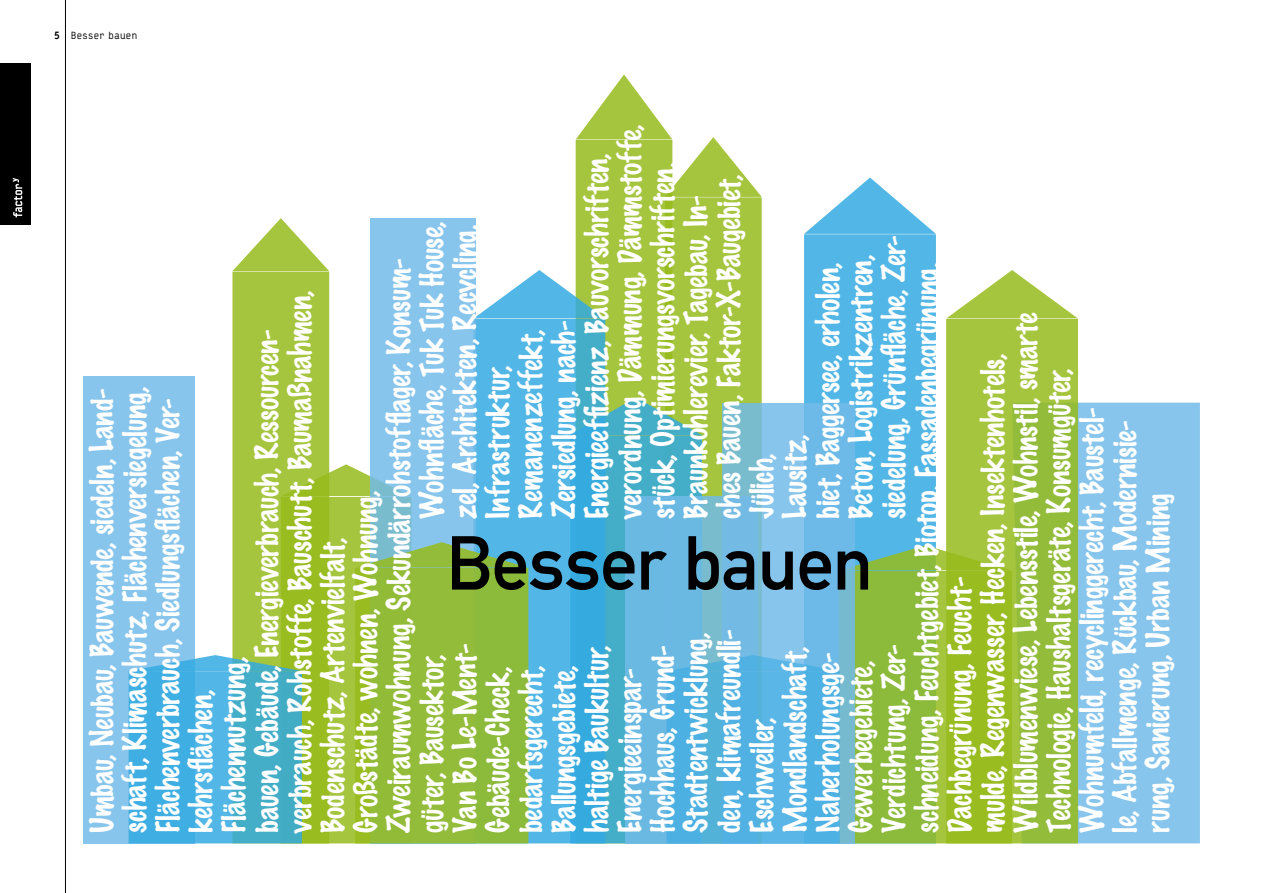
<style>
.page{position:relative;width:1263px;height:893px;background:#fff}
.page>*{position:absolute;margin:0;border:0;box-sizing:border-box;transform-origin:0 0}
.t1{font:700 75px "DIN Alternate";letter-spacing:-.015em;color:#000}
.t2{font:100 29.25px/33px "Marker Felt";letter-spacing:-.005em;color:#fff}
.t3{font:10.5px "Typestar";letter-spacing:.025em;color:#000}
.s1{font-weight:900}
</style>
<div class="page">
<hr style="left:65px;top:0;width:1px;height:893px;background:#000">
<div style="left:4px;top:64px;width:26px;height:161px;background:#000"></div>
<svg style="left:13px;top:178px;width:9px;height:39px"></svg>
<div style="left:0;top:64px;width:9px;height:161px;background:#000"></div>
<div style="left:1078px;top:403px;width:122px;height:440px;background:#87c5ec"></div>
<svg style="left:576px;top:74px;width:95px;height:323px;background:#b0cc55"></svg>
<svg style="left:665px;top:137px;width:97px;height:359px;background:#adca4e"></svg>
<svg style="left:232px;top:218px;width:97px;height:437px;background:#adca4e"></svg>
<svg style="left:476px;top:270px;width:129px;height:573px;background:#5bbae0"></svg>
<svg style="left:570px;top:397px;width:132px;height:446px;background:#42adcb"></svg>
<svg style="left:804px;top:178px;width:132px;height:367px;background:#61bde8"></svg>
<svg style="left:946px;top:270px;width:132px;height:573px;background:#a2c448"></svg>
<svg style="left:854px;top:545px;width:158px;height:298px;background:#92bb34"></svg>
<svg style="left:281px;top:464px;width:89px;height:379px;background:#a0c030"></svg>
<svg style="left:625px;top:496px;width:97px;height:347px;background:#6cb9e0"></svg>
<svg style="left:722px;top:403px;width:132px;height:440px;background:#78bde2"></svg>
<svg style="left:370px;top:218px;width:106px;height:324px;background:#85c4e9"></svg>
<div style="left:83px;top:376px;width:111px;height:467px;background:#87c5ec"></div>
<svg style="left:355px;top:542px;width:173px;height:301px;background:#90bb3d"></svg>
<svg style="left:129px;top:655px;width:173px;height:188px;background:#48b0d5"></svg>
<svg style="left:666px;top:655px;width:174px;height:188px;background:#52b2e2"></svg>
<p class="t3" style="left:54px;top:29px;width:85px"><span class="s1">5</span> Besser bauen</p>
<p class="t2" style="left:613px;top:519px;width:397px;rotate:-90deg">verordnung, Dämmung, Dämmstoffe,</p>
<p class="t2" style="left:580px;top:519px;width:368px;rotate:-90deg">Energieeffizienz, Bauvorschriften,</p>
<p class="t2" style="left:646px;top:519px;width:359px;rotate:-90deg">stück, Optimierungsvorschriften,</p>
<p class="t2" style="left:712px;top:519px;width:347px;rotate:-90deg">ches Bauen, Faktor-X-Baugebiet,</p>
<p class="t2" style="left:679px;top:519px;width:325px;rotate:-90deg">Braunkohlerevier, Tagebau, In-</p>
<p class="t2" style="left:415px;top:519px;width:300px;rotate:-90deg">Wohnfläche, Tuk Tuk House,</p>
<p class="t2" style="left:448px;top:519px;width:297px;rotate:-90deg">zel, Architekten, Recycling,</p>
<p class="t2" style="left:877px;top:833px;width:599px;text-indent:314px;rotate:-90deg">siedelung, Grünfläche, Zer&shy;schneidung, Feuchtgebiet, Biotop, Fassadenbegrünung, Dachbegrünung, Feucht-<br>mulde, Regenwasser, Hecken, Insektenhotels, Wildblumenwiese, Lebensstile, Wohnstil, smarte Technologie, Haushaltsgeräte, Konsumgüter, Wohnumfeld, recyclinggerecht, Baustel-<br>le, Abfallmenge, Rückbau, Modernisie-<br>rung, Sanierung, Urban Mining</p>
<p class="t2" style="left:844px;top:519px;width:266px;rotate:-90deg">Beton, Logistrikzentren,</p>
<p class="t2" style="left:85px;top:833px;width:576px;rotate:-90deg">Umbau, Neubau, Bauwende, siedeln, Land-<br>schaft, Klimaschutz, Flächenversiegelung, Flächenverbrauch, Siedlungsflächen, Ver&shy;kehrsflächen,<br>Flächennutzung,<br>bauen, Gebäude, Energieverbrauch, Ressourcen&shy;verbrauch, Rohstoffe, Bauschutt, Baumaßnahmen, Bodenschutz, Artenvielfalt,<br>Großstädte, wohnen, Wohnung,<br>Zweiraumwohnung, Sekundärrohstofflager, Konsum&shy;güter, Bausektor,</p>
<p class="t2" style="left:811px;top:519px;width:259px;rotate:-90deg">biet, Baggersee, erholen,</p>
<p class="t2" style="left:547px;top:519px;width:200px;rotate:-90deg">Zersiedlung, nach-</p>
<p class="t2" style="left:514px;top:519px;width:191px;rotate:-90deg">Remanenzeffekt,</p>
<p class="t2" style="left:481px;top:519px;width:156px;rotate:-90deg">Infrastruktur,</p>
<p class="t2" style="left:778px;top:519px;width:87px;rotate:-90deg">Lausitz,</p>
<p class="t2" style="left:745px;top:519px;width:68px;rotate:-90deg">Jülich,</p>
<h1 class="t1" style="left:446px;top:506px;width:428px">Besser bauen</h1>
<p class="t2" style="left:712px;top:833px;width:205px;rotate:-90deg">den, klimafreundli-</p>
<p class="t2" style="left:679px;top:833px;width:202px;rotate:-90deg">Stadtentwicklung,</p>
<p class="t2" style="left:448px;top:833px;width:191px;rotate:-90deg">Van Bo Le-Ment-</p>
<p class="t2" style="left:877px;top:833px;width:191px;rotate:-90deg">Verdichtung, Zer-</p>
<p class="t2" style="left:646px;top:833px;width:190px;rotate:-90deg">Hochhaus, Grund-</p>
<p class="t2" style="left:580px;top:833px;width:190px;rotate:-90deg">haltige Baukultur,</p>
<p class="t2" style="left:778px;top:833px;width:188px;rotate:-90deg">Mondlandschaft,</p>
<p class="t2" style="left:811px;top:833px;width:182px;rotate:-90deg">Naherholungsge-</p>
<p class="t2" style="left:844px;top:833px;width:174px;rotate:-90deg">Gewerbegebiete,</p>
<p class="t2" style="left:547px;top:833px;width:170px;rotate:-90deg">Ballungsgebiete,</p>
<p class="t2" style="left:514px;top:833px;width:170px;rotate:-90deg">bedarfsgerecht,</p>
<p class="t2" style="left:481px;top:833px;width:168px;rotate:-90deg">Gebäude-Check,</p>
<p class="t2" style="left:613px;top:833px;width:166px;rotate:-90deg">Energieeinspar-</p>
<p class="t2" style="left:745px;top:833px;width:118px;rotate:-90deg">Eschweiler,</p>
</div>
